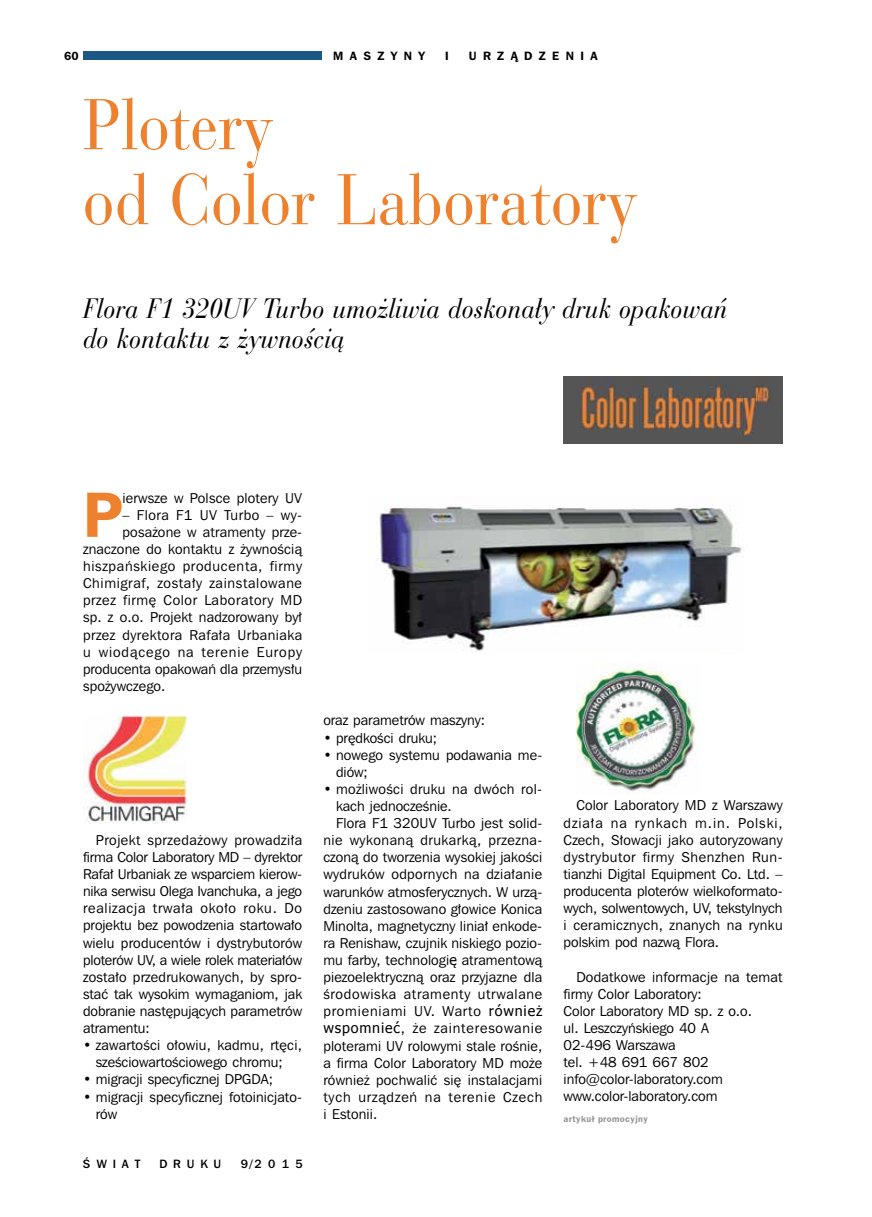
<style>
.page{position:relative;width:872px;height:1217px;background:#fff}
.page>*{position:absolute;margin:0;border:0;box-sizing:border-box;transform-origin:0 0}
.t1{font:69px/75px "Parma";color:#ee812d}
.t2{font:63.6px "Frnk Goth ITC Dm PL";color:#ee812d}
.t3{font:italic 27px/30px "Parma";color:#000}
.t4{font:14.25px/17.1px "Frnk Goth ITC Bk PL";letter-spacing:.01em;color:#000}
.t5{font:14.25px "Frnk Goth ITC Bk PL";letter-spacing:.045em;color:#000}
.t6{font:14.25px "Frnk Goth ITC Bk PL";letter-spacing:.05em;color:#000}
.t7{font:14.25px "Frnk Goth ITC Bk PL";letter-spacing:.06em;color:#000}
.t8{font:14.25px "Frnk Goth ITC Bk PL";letter-spacing:.035em;color:#000}
.t9{font:14.25px "Frnk Goth ITC Bk PL";letter-spacing:.04em;color:#000}
.t10{font:14.25px "Frnk Goth ITC Bk PL";letter-spacing:.03em;color:#000}
.t11{font:14.25px "Frnk Goth ITC Bk PL";letter-spacing:.055em;color:#000}
.t12{font:14.25px "Frnk Goth ITC Bk PL";letter-spacing:.065em;color:#000}
.t13{font:12px "Frnk Goth ITC Dm PL";letter-spacing:.53em;color:#000}
.t14{font:12px "Frnk Goth ITC Md PL";letter-spacing:.49em;color:#000}
.t15{font:12px "P Franklin Demi A";color:#000}
.t16{font:700 9px "Frankfurt Gothic";letter-spacing:.05em;color:#939598}
.s1{font-family:"Tahoma"}
</style>
<div class="page">
<div style="left:83px;top:51px;width:459px;height:8px;background:#1c5885"></div>
<img style="left:83px;top:715px;width:104px;height:108px">
<div style="left:322px;top:50px;width:275px;height:35px;background:#fff"></div>
<img style="left:563px;top:377px;width:219px;height:66px">
<img style="left:576px;top:663px;width:121px;height:128px">
<img style="left:371px;top:506px;width:371px;height:145px">
<p class="t13" style="left:333px;top:48px;width:93px">MASZYNY</p>
<p class="t13" style="left:445px;top:48px;width:5px">I</p>
<p class="t13" style="left:469px;top:48px;width:130px">URZĄDZENIA</p>
<h1 class="t1" style="left:83px;top:88px;width:556px">Plotery<br>od Color Laboratory</h1>
<p class="t15" style="left:64px;top:49px;width:16px">60</p>
<h3 class="t3" style="left:83px;top:294px;width:646px">Flora F1 320UV Turbo umożliwia doskonały druk opakowań do kontaktu z żywnością</h3>
<h2 class="t2" style="left:83px;top:474px;width:41px">P</h2>
<p class="t4" style="left:123px;top:488px;width:181px">ierwsze w Polsce plotery UV</p>
<p class="t5" style="left:123px;top:506px;width:181px">– Flora F1 UV Turbo – wy-</p>
<p class="t4" style="left:123px;top:523px;width:181px">posażone w atramenty prze-</p>
<p class="t4" style="left:83px;top:540px;width:220px">znaczone do kontaktu z żywnością</p>
<p class="t6" style="left:83px;top:557px;width:220px">hiszpańskiego producenta, firmy</p>
<p class="t5" style="left:83px;top:574px;width:220px">Chimigraf, zostały zainstalowane</p>
<p class="t5" style="left:83px;top:591px;width:221px">przez firmę Color Laboratory MD</p>
<p class="t4" style="left:83px;top:608px;width:220px">sp. z o.o. Projekt nadzorowany był</p>
<p class="t8" style="left:83px;top:625px;width:221px">przez dyrektora Rafała Urbaniaka</p>
<p class="t12" style="left:83px;top:642px;width:220px">u wiodącego na terenie Europy</p>
<p class="t4" style="left:83px;top:659px;width:220px">producenta opakowań dla przemysłu</p>
<p class="t4" style="left:83px;top:677px;width:84px">spożywczego.</p>
<p class="t4" style="left:83px;top:830px;width:221px;text-align:justify;text-indent:13px">Projekt sprzedażowy prowadziła firma Color Laboratory MD – dyrektor Rafał Urbaniak ze wsparciem kierow&shy;nika serwisu Olega Ivanchuka, a jego realizacja trwała około roku. Do projektu bez powodzenia startowało wielu producentów i dystrybutorów ploterów UV, a wiele rolek materiałów zostało przedrukowanych, by spro&shy;stać tak wysokim wymaganiom, jak dobranie następujących parametrów atramentu:</p>
<p class="t4" style="left:83px;top:1036px;width:220px;text-align:center">• zawartości ołowiu, kadmu, rtęci, sześciowartościowego chromu;</p>
<p class="t4" style="left:83px;top:1070px;width:192px">• migracji specyficznej DPGDA;</p>
<p class="t4" style="left:96px;top:1087px;width:208px;text-indent:-13px">• migracji specyficznej fotoinicjato&shy;rów</p>
<p class="t14" style="left:83px;top:1155px;width:59px">ŚWIAT</p>
<p class="t14" style="left:159px;top:1155px;width:63px">DRUKU</p>
<p class="t14" style="left:241px;top:1155px;width:63px">9/2015</p>
<p class="t4" style="left:323px;top:711px;width:163px">oraz parametrów maszyny:</p>
<p class="t4" style="left:323px;top:728px;width:115px">• prędkości druku;</p>
<p class="t4" style="left:336px;top:745px;width:208px;text-indent:-13px">• nowego systemu podawania me&shy;diów;</p>
<p class="t4" style="left:323px;top:780px;width:220px">• możliwości druku na dwóch rol-</p>
<p class="t4" style="left:336px;top:797px;width:117px">kach jednocześnie.</p>
<p class="t4" style="left:336px;top:814px;width:208px">Flora F1 320UV Turbo jest solid-</p>
<p class="t9" style="left:323px;top:831px;width:220px">nie wykonaną drukarką, przezna-</p>
<p class="t4" style="left:323px;top:848px;width:220px">czoną do tworzenia wysokiej jakości</p>
<p class="t10" style="left:323px;top:865px;width:220px">wydruków odpornych na działanie</p>
<p class="t4" style="left:323px;top:882px;width:220px">warunków atmosferycznych. W urzą-</p>
<p class="t4" style="left:323px;top:899px;width:220px">dzeniu zastosowano głowice Konica</p>
<p class="t4" style="left:323px;top:916px;width:220px">Minolta, magnetyczny liniał enkode-</p>
<p class="t4" style="left:323px;top:933px;width:220px">ra Renishaw, czujnik niskiego pozio-</p>
<p class="t4" style="left:323px;top:951px;width:220px">mu farby, technologi<span class="s1">ę</span> atramentową</p>
<p class="t4" style="left:323px;top:968px;width:220px">piezoelektryczną oraz przyjazne dla</p>
<p class="t6" style="left:323px;top:985px;width:220px">środowiska atramenty utrwalane</p>
<p class="t11" style="left:323px;top:1002px;width:220px">promieniami UV. Warto <span class="s1">również</span></p>
<p class="t7" style="left:323px;top:1019px;width:220px"><span class="s1">wspomnieć</span>, że zainteresowanie</p>
<p class="t4" style="left:323px;top:1036px;width:220px">ploterami UV rolowymi stale rośnie,</p>
<p class="t4" style="left:323px;top:1053px;width:220px">a firma Color Laboratory MD może</p>
<p class="t4" style="left:323px;top:1070px;width:220px">również pochwalić się instalacjami</p>
<p class="t7" style="left:323px;top:1087px;width:220px">tych urządzeń na terenie Czech</p>
<p class="t4" style="left:323px;top:1104px;width:56px">i Estonii.</p>
<p class="t4" style="left:563px;top:796px;width:221px;text-align:justify;text-indent:13px">Color Laboratory MD z Warszawy działa na rynkach m.in. Polski, Czech, Słowacji jako autoryzowany dystrybutor firmy Shenzhen Run&shy;tianzhi Digital Equipment Co. Ltd. – producenta ploterów wielkoformato&shy;wych, solwentowych, UV, tekstylnych i ceramicznych, znanych na rynku polskim pod nazwą Flora.</p>
<p class="t4" style="left:563px;top:967px;width:220px;text-indent:13px">Dodatkowe informacje na temat firmy Color Laboratory:<br>Color Laboratory MD sp. z o.o.<br>ul. Leszczyńskiego 40 A<br>02-496 Warszawa<br>tel. +48 691 667 802 info@color-laboratory.com www.color-laboratory.com</p>
<p class="t16" style="left:563px;top:1113px;width:86px">artykuł promocyjny</p>
</div>
